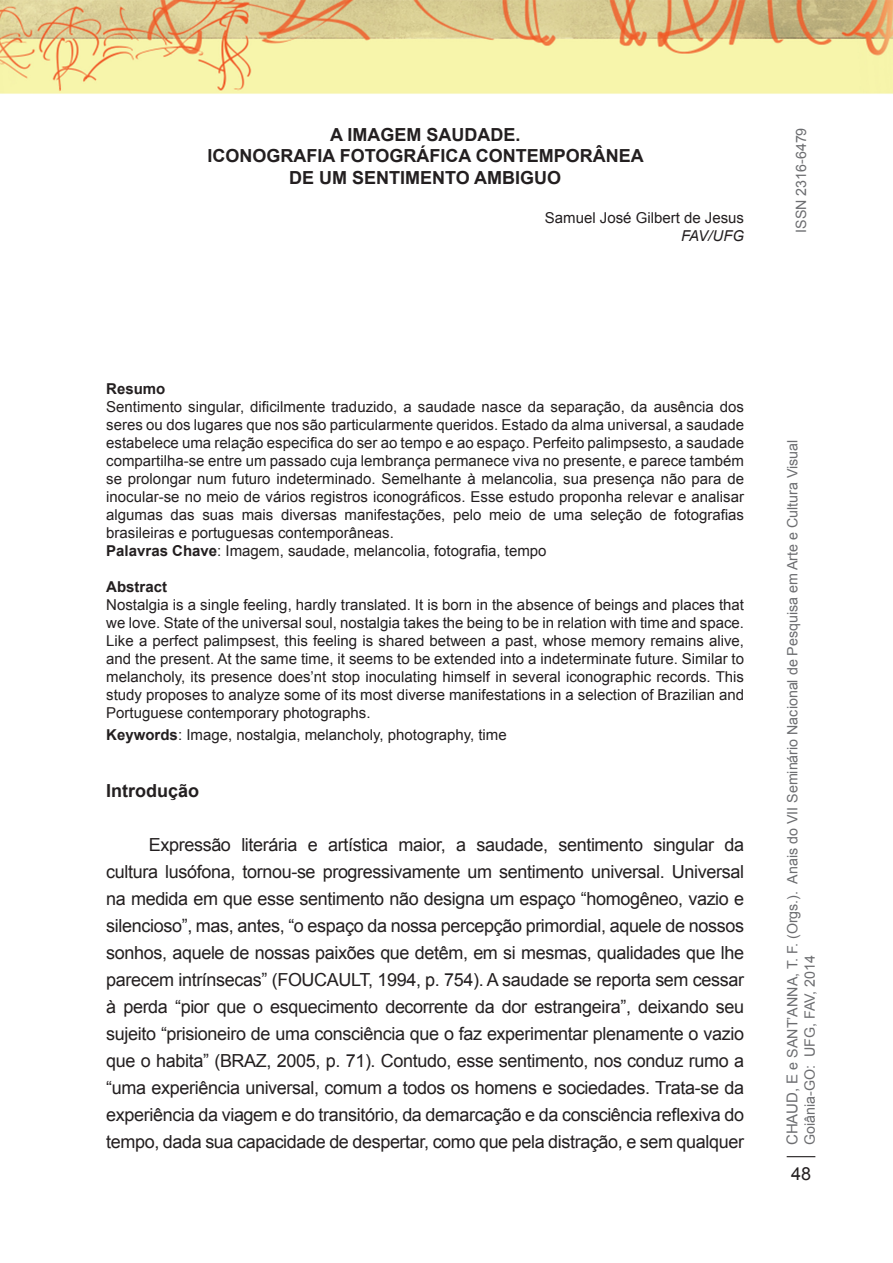
<style>
.page{position:relative;width:893px;height:1263px;background:#fff}
.page>*{position:absolute;margin:0;border:0;box-sizing:border-box;transform-origin:0 0}
.Paragrafo{font:18px/27px "Arial";letter-spacing:-.02em;color:#231f20;text-align:justify}
.Título{font:700 18px "Arial";color:#231f20}
.Subtítulo{font:700 18px "Arial";color:#231f20}
.Resumos{font:15px/18px "Arial";color:#231f20;text-align:justify}
.Autores{font:15px "Arial";color:#231f20}
.Resumos-2{font:700 15px "Arial";color:#231f20}
.Autores-2{font:italic 15px "Arial";letter-spacing:-.03em;color:#231f20}
.t1{font:14.25px/17.1px "Arial";color:#6c6d70}
.s1{font-weight:700}
.s2{font-size:15px}
</style>
<div class="page">
<svg style="left:787px;top:1156px;width:28px;height:1px"></svg>
<img style="left:0;top:0;width:893px;height:94px">
<p class="Título" style="left:330px;top:122px;width:192px">A IMAGEM SAUDADE.</p>
<p class="Título" style="left:207px;top:144px;width:438px">ICONOGRAFIA FOTOGRÁFICA CONTEMPORÂNEA</p>
<p class="Título" style="left:289px;top:166px;width:274px">DE UM SENTIMENTO AMBIGUO</p>
<p class="Autores" style="left:545px;top:208px;width:201px">Samuel José Gilbert de Jesus</p>
<p class="Autores-2" style="left:681px;top:226px;width:65px">FAV/UFG</p>
<p class="t1" style="left:793px;top:233px;width:107px;rotate:-90deg">ISSN 2316-6479</p>
<p class="Resumos-2" style="left:106px;top:379px;width:61px">Resumo</p>
<p class="Resumos" style="left:106px;top:398px;width:639px">Sentimento singular, dificilmente traduzido, a saudade nasce da separação, da ausência dos seres ou dos lugares que nos são particularmente queridos. Estado da alma universal, a saudade estabelece uma relação especifica do ser ao tempo e ao espaço. Perfeito palimpsesto, a saudade compartilha-se entre um passado cuja lembrança permanece viva no presente, e parece também se prolongar num futuro indeterminado. Semelhante à melancolia, sua presença não para de inocular-se no meio de vários registros iconográficos. Esse estudo proponha relevar e analisar algumas das suas mais diversas manifestações, pelo meio de uma seleção de fotografias brasileiras e portuguesas contemporâneas.</p>
<p class="Resumos" style="left:106px;top:542px;width:442px"><span class="s1">Palavras Chave</span>: Imagem, saudade, melancolia, fotografia, tempo</p>
<p class="Resumos-2" style="left:106px;top:577px;width:62px">Abstract</p>
<p class="Resumos" style="left:106px;top:596px;width:639px">Nostalgia is a single feeling, hardly translated. It is born in the absence of beings and places that we love. State of the universal soul, nostalgia takes the being to be in relation with time and space.<br>Like a perfect palimpsest, this feeling is shared between a past, whose memory remains alive, and the present. At the same time, it seems to be extended into a indeterminate future. Similar to melancholy, its presence does’nt stop inoculating himself in several iconographic records. This study proposes to analyze some of its most diverse manifestations in a selection of Brazilian and Portuguese contemporary photographs.</p>
<p class="Resumos" style="left:106px;top:725px;width:402px"><span class="s1">Keywords</span>: Image, nostalgia, melancholy, photography, time</p>
<p class="Subtítulo" style="left:106px;top:779px;width:95px">Introdução</p>
<p class="Paragrafo" style="left:106px;top:832px;width:639px;text-indent:43px">Expressão literária e artística maior, a saudade, sentimento singular da cultura lusófona, tornou-se progressivamente um sentimento universal. Universal na medida em que esse sentimento não designa um espaço “homogêneo, vazio e silencioso”, mas, antes, “o espaço da nossa percepção primordial, aquele de nossos sonhos, aquele de nossas paixões que detêm, em si mesmas, qualidades que lhe parecem intrínsecas” (FOUCAULT, 1994, p. 754). A saudade se reporta sem cessar à perda “pior que o esquecimento decorrente da dor estrangeira”, deixando seu sujeito “prisioneiro de uma consciência que o faz experimentar plenamente o vazio que o habita” (BRAZ, 2005, p. 71). Contudo, esse sentimento, nos conduz rumo a “uma experiência universal, comum a todos os homens e sociedades. Trata-se da experiência da viagem e do transitório, da demarcação e da consciência reflexiva do tempo, dada sua capacidade de despertar, como que pela distração, e sem qualquer</p>
<p class="t1" style="left:784px;top:1145px;width:707px;rotate:-90deg"><span class="s2">CHAUD, E</span> e SANT’ANNA, T. F. (Orgs.). Anais do VII Seminário Nacional de Pesquisa em Arte e Cultura Visual<br>Goiânia-GO: UFG, FAV, 2014</p>
<p class="Paragrafo" style="left:791px;top:1160px;width:22px">48</p>
</div>
